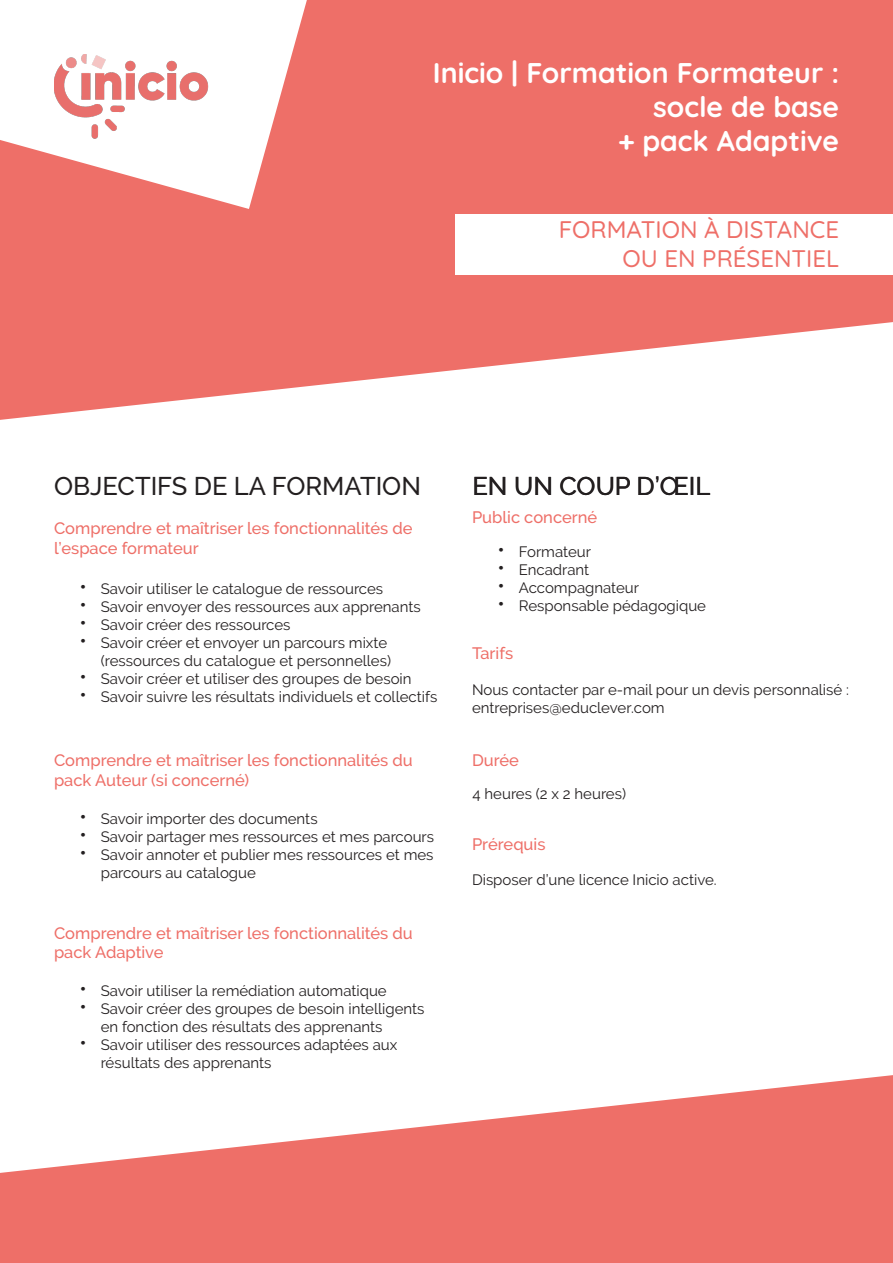
<style>
.page{position:relative;width:893px;height:1263px;background:#fff}
.page>*{position:absolute;margin:0;border:0;box-sizing:border-box;transform-origin:0 0}
.t1{font:700 28.5px/34.2px "Quicksand";color:#fff;text-align:right}
.t2{font:500 25.5px "Raleway";color:#231f20}
.t3{font:500 24px/28.8px "Quicksand";color:#ee6f68;text-align:right}
.t4{font:500 16.5px/19.8px "Raleway";color:#ee6f68}
.sous_paragraphe{font:15px/18px "Raleway";color:#231f20}
.s1{font-size:21px}
</style>
<div class="page">
<svg style="left:0;top:1075px;width:893px;height:188px;fill:#ee6f68"></svg>
<svg style="left:0;top:0;width:893px;height:420px;fill:#ee6f68"></svg>
<div style="left:455px;top:214px;width:438px;height:60px;background:#fff"></div>
<svg style="left:0;top:0;width:307px;height:209px"></svg>
<img style="left:54px;top:54px;width:175px;height:95px">
<p class="t1" style="left:433px;top:52px;width:408px">Inicio | Formation Formateur : socle de base<br>+ pack Adaptive</p>
<p class="t3" style="left:559px;top:213px;width:282px">FORMATION À DISTANCE<br>OU EN PRÉSENTIEL</p>
<p class="t2" style="left:54px;top:471px;width:368px">OBJECTIFS DE LA FORMATION</p>
<p class="t2" style="left:473px;top:471px;width:239px">EN UN COUP D’ŒIL</p>
<p class="t4" style="left:54px;top:518px;width:360px">Comprendre et maîtriser les fonctionnalités de l’espace formateur</p>
<p class="t4" style="left:472px;top:507px;width:127px">Public concerné</p>
<p class="sous_paragraphe" style="left:497px;top:542px;width:95px"><span class="s1">•</span> Formateur</p>
<p class="sous_paragraphe" style="left:497px;top:560px;width:93px"><span class="s1">•</span> Encadrant</p>
<p class="sous_paragraphe" style="left:497px;top:578px;width:143px"><span class="s1">•</span> Accompagnateur</p>
<p class="sous_paragraphe" style="left:497px;top:596px;width:210px"><span class="s1">•</span> Responsable pédagogique</p>
<p class="sous_paragraphe" style="left:80px;top:579px;width:305px"><span class="s1">•</span> Savoir utiliser le catalogue de ressources</p>
<p class="sous_paragraphe" style="left:80px;top:597px;width:343px"><span class="s1">•</span> Savoir envoyer des ressources aux apprenants</p>
<p class="sous_paragraphe" style="left:80px;top:615px;width:212px"><span class="s1">•</span> Savoir créer des ressources</p>
<p class="sous_paragraphe" style="left:80px;top:633px;width:313px;text-align:right"><span class="s1">•</span> Savoir créer et envoyer un parcours mixte (ressources du catalogue et personnelles)</p>
<p class="sous_paragraphe" style="left:80px;top:669px;width:334px"><span class="s1">•</span> Savoir créer et utiliser des groupes de besoin</p>
<p class="sous_paragraphe" style="left:80px;top:687px;width:359px"><span class="s1">•</span> Savoir suivre les résultats individuels et collectifs</p>
<p class="t4" style="left:472px;top:643px;width:43px">Tarifs</p>
<p class="sous_paragraphe" style="left:472px;top:680px;width:378px">Nous contacter par e-mail pour un devis personnalisé : entreprises@educlever.com</p>
<p class="t4" style="left:54px;top:750px;width:360px">Comprendre et maîtriser les fonctionnalités du pack Auteur (si concerné)</p>
<p class="sous_paragraphe" style="left:80px;top:809px;width:240px"><span class="s1">•</span> Savoir importer des documents</p>
<p class="sous_paragraphe" style="left:80px;top:827px;width:356px"><span class="s1">•</span> Savoir partager mes ressources et mes parcours</p>
<p class="sous_paragraphe" style="left:101px;top:845px;width:334px;text-indent:-21px"><span class="s1">•</span> Savoir annoter et publier mes ressources et mes parcours au catalogue</p>
<p class="t4" style="left:54px;top:923px;width:360px">Comprendre et maîtriser les fonctionnalités du pack Adaptive</p>
<p class="sous_paragraphe" style="left:80px;top:982px;width:309px"><span class="s1">•</span> Savoir utiliser la remédiation automatique</p>
<p class="sous_paragraphe" style="left:101px;top:1000px;width:325px;text-indent:-21px"><span class="s1">•</span> Savoir créer des groupes de besoin intelligents en fonction des résultats des apprenants</p>
<p class="sous_paragraphe" style="left:101px;top:1036px;width:298px;text-indent:-21px"><span class="s1">•</span> Savoir utiliser des ressources adaptées aux résultats des apprenants</p>
<p class="t4" style="left:472px;top:750px;width:49px">Durée</p>
<p class="sous_paragraphe" style="left:473px;top:784px;width:155px">4 heures (2 x 2 heures)</p>
<p class="t4" style="left:472px;top:834px;width:75px">Prérequis</p>
<p class="sous_paragraphe" style="left:472px;top:870px;width:246px">Disposer d’une licence Inicio active.</p>
</div>
